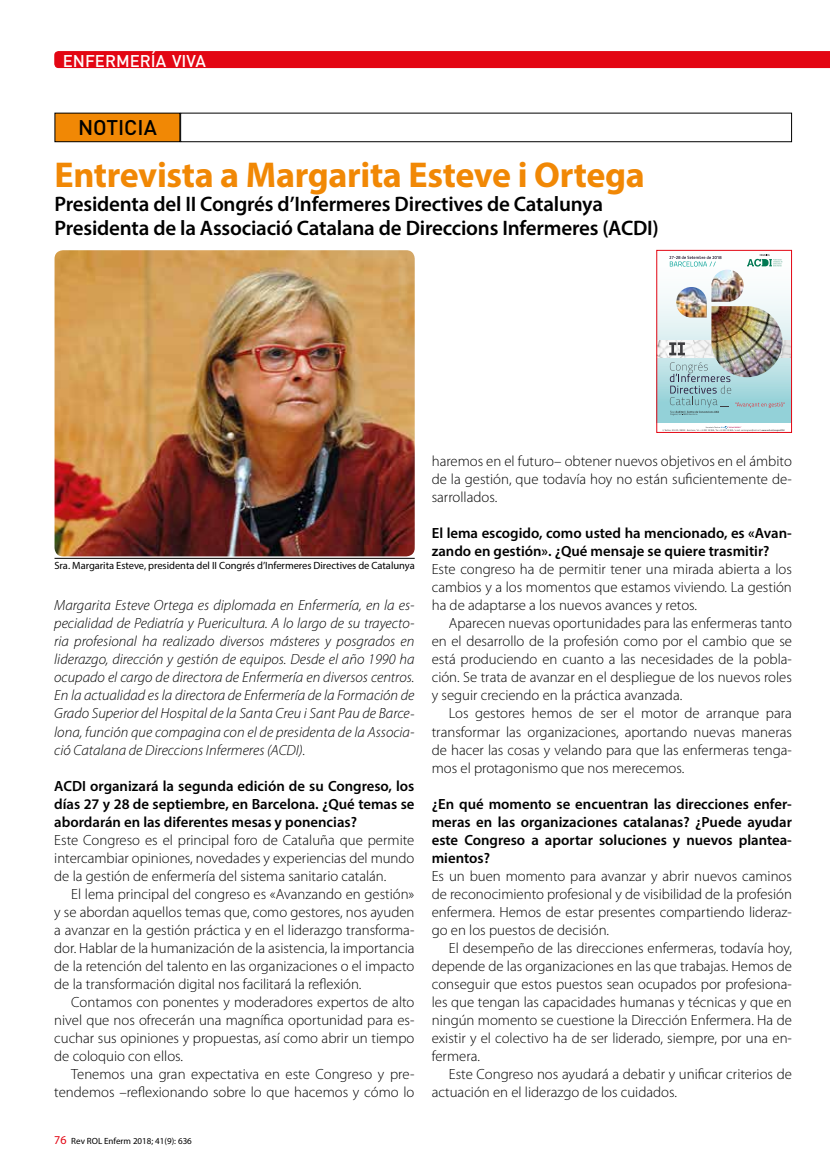
<style>
.page{position:relative;width:830px;height:1170px;background:#fff}
.page>*{position:absolute;margin:0;border:0;box-sizing:border-box;transform-origin:0 0}
.t1{font:700 36px "Myriad Pro";letter-spacing:-.01em;color:#f18805}
.t2{font:600 21px/24px "Myriad Pro";letter-spacing:-.01em;color:#000}
.t3{font:500 21px "DIN";color:#000}
.t4{font:500 16.8px "DIN";color:#fff}
.t5{font:300 14.85px/18px "Myriad Pro";color:#000;text-align:justify}
.t6{font:italic 300 14.85px/18px "Myriad Pro";color:#000;text-align:justify}
.t7{font:600 14.85px/18px "Myriad Pro";color:#000;text-align:justify}
.t8{font:10.5px "Myriad Pro";letter-spacing:-.005em;color:#000}
.t9{font:9px "Myriad Pro";color:#000}
.s1{font-size:12px;color:#e30613}
</style>
<div class="page">
<div style="left:54px;top:51px;width:775px;height:17px;background:#e30613"></div>
<div style="left:55px;top:113px;width:125px;height:29px;background:#f18805"></div>
<div style="left:54px;top:113px;width:126px;height:29px;border:1px solid #000"></div>
<div style="left:180px;top:113px;width:611px;height:29px;border:1px solid #000"></div>
<img style="left:54px;top:250px;width:360px;height:306px">
<hr style="left:54px;top:558px;width:360px;height:1px;background:#000">
<svg style="left:658px;top:255px;width:131px;height:167px"></svg>
<img style="left:658px;top:340px;width:131px;height:18px">
<svg style="left:746px;top:254px;width:36px;height:12px"></svg>
<svg style="left:662px;top:426px;width:122px;height:4px"></svg>
<svg style="left:669px;top:342px;width:15px;height:13px"></svg>
<img style="left:711px;top:306px;width:71px;height:56px">
<img style="left:711px;top:269px;width:32px;height:33px">
<img style="left:675px;top:287px;width:31px;height:30px">
<svg style="left:669px;top:256px;width:52px;height:10px"></svg>
<svg style="left:669px;top:362px;width:116px;height:53px;background:#9bc3c9"></svg>
<div style="left:656px;top:250px;width:135px;height:182px;border:1px solid #e30613"></div>
<p class="t4" style="left:63px;top:50px;width:145px">ENFERMERÍA VIVA</p>
<h2 class="t3" style="left:78px;top:114px;width:80px">NOTICIA</h2>
<h1 class="t1" style="left:54px;top:151px;width:591px">Entrevista a Margarita Esteve i Ortega</h1>
<h2 class="t2" style="left:54px;top:191px;width:605px">Presidenta del II Congrés d’Infermeres Directives de Catalunya<br>Presidenta de la Associació Catalana de Direccions Infermeres (ACDI)</h2>
<p class="t8" style="left:54px;top:559px;width:361px">Sra. Margarita Esteve, presidenta del II Congrés d’Infermeres Directives de Catalunya</p>
<p class="t6" style="left:54px;top:597px;width:361px">Margarita Esteve Ortega es diplomada en Enfermería, en la es&shy;pecialidad de Pediatría y Puericultura. A lo largo de su trayecto&shy;ria profesional ha realizado diversos másteres y posgrados en liderazgo, dirección y gestión de equipos. Desde el año 1990 ha ocupado el cargo de directora de Enfermería en diversos centros.<br>En la actualidad es la directora de Enfermería de la Formación de Grado Superior del Hospital de la Santa Creu i Sant Pau de Barce&shy;lona, función que compagina con el de presidenta de la Associa&shy;ció Catalana de Direccions Infermeres (ACDI).</p>
<p class="t7" style="left:54px;top:776px;width:361px">ACDI organizará la segunda edición de su Congreso, los días 27 y 28 de septiembre, en Barcelona. ¿Qué temas se abordarán en las diferentes mesas y ponencias?</p>
<p class="t5" style="left:54px;top:830px;width:361px">Este Congreso es el principal foro de Cataluña que permite intercambiar opiniones, novedades y experiencias del mundo de la gestión de enfermería del sistema sanitario catalán.</p>
<p class="t5" style="left:54px;top:884px;width:361px;text-indent:17px">El lema principal del congreso es «Avanzando en gestión» y se abordan aquellos temas que, como gestores, nos ayuden a avanzar en la gestión práctica y en el liderazgo transforma&shy;dor. Hablar de la humanización de la asistencia, la importancia de la retención del talento en las organizaciones o el impacto de la transformación digital nos facilitará la reflexión.</p>
<p class="t5" style="left:54px;top:992px;width:361px;text-indent:17px">Contamos con ponentes y moderadores expertos de alto nivel que nos ofrecerán una magnífica oportunidad para es&shy;cuchar sus opiniones y propuestas, así como abrir un tiempo de coloquio con ellos.</p>
<p class="t5" style="left:54px;top:1064px;width:361px;text-align:right">Tenemos una gran expectativa en este Congreso y pre&shy;tendemos –reflexionando sobre lo que hacemos y cómo lo</p>
<p class="t9" style="left:54px;top:1135px;width:139px"><span class="s1">76</span> Rev ROL Enferm 2018; 41(9): 636</p>
<p class="t5" style="left:431px;top:452px;width:361px">haremos en el futuro– obtener nuevos objetivos en el ámbito de la gestión, que todavía hoy no están suficientemente de&shy;sarrollados.</p>
<p class="t7" style="left:431px;top:524px;width:361px">El lema escogido, como usted ha mencionado, es «Avan&shy;zando en gestión». ¿Qué mensaje se quiere trasmitir?</p>
<p class="t5" style="left:431px;top:560px;width:361px">Este congreso ha de permitir tener una mirada abierta a los cambios y a los momentos que estamos viviendo. La gestión ha de adaptarse a los nuevos avances y retos.</p>
<p class="t5" style="left:431px;top:614px;width:361px;text-indent:17px">Aparecen nuevas oportunidades para las enfermeras tanto en el desarrollo de la profesión como por el cambio que se está produciendo en cuanto a las necesidades de la pobla&shy;ción. Se trata de avanzar en el despliegue de los nuevos roles y seguir creciendo en la práctica avanzada.</p>
<p class="t5" style="left:431px;top:704px;width:361px;text-indent:17px">Los gestores hemos de ser el motor de arranque para transformar las organizaciones, aportando nuevas maneras de hacer las cosas y velando para que las enfermeras tenga&shy;mos el protagonismo que nos merecemos.</p>
<p class="t7" style="left:431px;top:794px;width:361px">¿En qué momento se encuentran las direcciones enfer&shy;meras en las organizaciones catalanas? ¿Puede ayudar este Congreso a aportar soluciones y nuevos plantea&shy;mientos?</p>
<p class="t5" style="left:431px;top:866px;width:361px">Es un buen momento para avanzar y abrir nuevos caminos de reconocimiento profesional y de visibilidad de la profesión enfermera. Hemos de estar presentes compartiendo lideraz&shy;go en los puestos de decisión.</p>
<p class="t5" style="left:431px;top:938px;width:361px;text-indent:17px">El desempeño de las direcciones enfermeras, todavía hoy, depende de las organizaciones en las que trabajas. Hemos de conseguir que estos puestos sean ocupados por profesiona&shy;les que tengan las capacidades humanas y técnicas y que en ningún momento se cuestione la Dirección Enfermera. Ha de existir y el colectivo ha de ser liderado, siempre, por una en&shy;fermera.</p>
<p class="t5" style="left:431px;top:1064px;width:361px;text-indent:17px">Este Congreso nos ayudará a debatir y unificar criterios de actuación en el liderazgo de los cuidados.</p>
</div>
